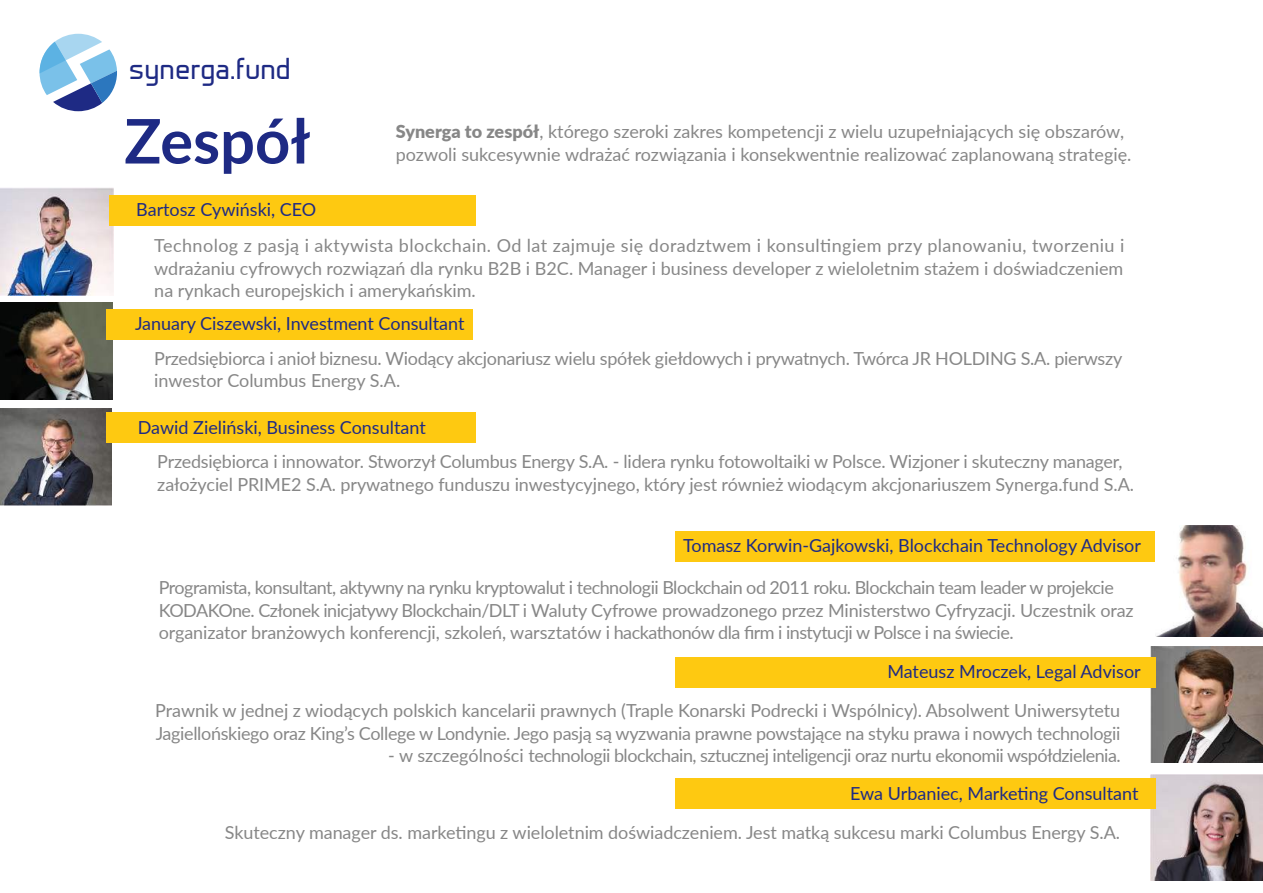
<style>
.page{position:relative;width:1263px;height:893px;background:#fff}
.page>*{position:absolute;margin:0;border:0;box-sizing:border-box;transform-origin:0 0}
.t1{font:700 61.5px "Lato";color:#1e2a84}
.t2{font:28.2px "Prime";color:#1e2a84}
.t3{font:18px/22.5px "Lato";letter-spacing:-.01em;color:#878787}
.t4{font:18px/22.5px "Lato";letter-spacing:-.03em;color:#878787}
.t5{font:18px "Lato";color:#1e2a84}
.s1{font-weight:900}
</style>
<div class="page">
<img style="left:1150px;top:774px;width:113px;height:107px">
<img style="left:0;top:303px;width:113px;height:97px">
<svg style="left:40px;top:34px;width:77px;height:77px"></svg>
<img style="left:1px;top:187px;width:113px;height:109px">
<img style="left:0;top:408px;width:112px;height:98px">
<img style="left:1150px;top:647px;width:113px;height:115px">
<div style="left:110px;top:195px;width:366px;height:30px;background:#fec911"></div>
<div style="left:106px;top:412px;width:370px;height:30px;background:#fec911"></div>
<div style="left:106px;top:309px;width:366px;height:30px;background:#fec911"></div>
<div style="left:675px;top:531px;width:480px;height:30px;background:#fec911"></div>
<div style="left:675px;top:657px;width:480px;height:30px;background:#fec911"></div>
<img style="left:1157px;top:525px;width:106px;height:111px">
<div style="left:675px;top:778px;width:480px;height:30px;background:#fec911"></div>
<h2 class="t2" style="left:129px;top:51px;width:163px">synerga.fund</h2>
<h1 class="t1" style="left:124px;top:96px;width:188px">Zespół</h1>
<p class="t5" style="left:136px;top:197px;width:182px">Bartosz Cywiński, CEO</p>
<p class="t3" style="left:396px;top:120px;width:737px"><span class="s1">Synerga to zespół</span>, którego szeroki zakres kompetencji z wielu uzupełniających się obszarów, pozwoli sukcesywnie wdrażać rozwiązania i konsekwentnie realizować zaplanowaną strategię.</p>
<p class="t3" style="left:154px;top:234px;width:972px;text-align:justify">Technolog z pasją i aktywista blockchain. Od lat zajmuje się doradztwem i konsultingiem przy planowaniu, tworzeniu i wdrażaniu cyfrowych rozwiązań dla rynku B2B i B2C. Manager i business developer z wieloletnim stażem i doświadczeniem na rynkach europejskich i amerykańskim.</p>
<p class="t5" style="left:135px;top:311px;width:331px">January Ciszewski, Investment Consultant</p>
<p class="t3" style="left:154px;top:346px;width:969px">Przedsiębiorca i anioł biznesu. Wiodący akcjonariusz wielu spółek giełdowych i prywatnych. Twórca JR HOLDING S.A. pierwszy inwestor Columbus Energy S.A.</p>
<p class="t5" style="left:138px;top:414px;width:289px">Dawid Zieliński, Business Consultant</p>
<p class="t3" style="left:157px;top:450px;width:978px">Przedsiębiorca i innowator. Stworzył Columbus Energy S.A. - lidera rynku fotowoltaiki w Polsce. Wizjoner i skuteczny manager, założyciel PRIME2 S.A. prywatnego funduszu inwestycyjnego, który jest również wiodącym akcjonariuszem Synerga.fund S.A.</p>
<p class="t5" style="left:683px;top:533px;width:459px">Tomasz Korwin-Gajkowski, Blockchain Technology Advisor</p>
<p class="t4" style="left:159px;top:576px;width:976px">Programista, konsultant, aktywny na rynku kryptowalut i technologii Blockchain od 2011 roku. Blockchain team leader w projekcie<br>KODAKOne. Członek inicjatywy Blockchain/DLT i Waluty Cyfrowe prowadzonego przez Ministerstwo Cyfryzacji. Uczestnik oraz organizator branżowych konferencji, szkoleń, warsztatów i hackathonów dla firm i instytucji w Polsce i na świecie.</p>
<p class="t5" style="left:887px;top:659px;width:255px">Mateusz Mroczek, Legal Advisor</p>
<p class="t3" style="left:155px;top:699px;width:967px">Prawnik w jednej z wiodących polskich kancelarii prawnych (Traple Konarski Podrecki i Wspólnicy). Absolwent Uniwersytetu<br>Jagiellońskiego oraz King’s College w Londynie. Jego pasją są wyzwania prawne powstające na styku prawa i nowych technologii</p>
<p class="t4" style="left:388px;top:744px;width:734px">- w szczególności technologii blockchain, sztucznej inteligencji oraz nurtu ekonomii współdzielenia.</p>
<p class="t5" style="left:850px;top:780px;width:290px">Ewa Urbaniec, Marketing Consultant</p>
<p class="t3" style="left:225px;top:820px;width:897px">Skuteczny manager ds. marketingu z wieloletnim doświadczeniem. Jest matką sukcesu marki Columbus Energy S.A.</p>
</div>
